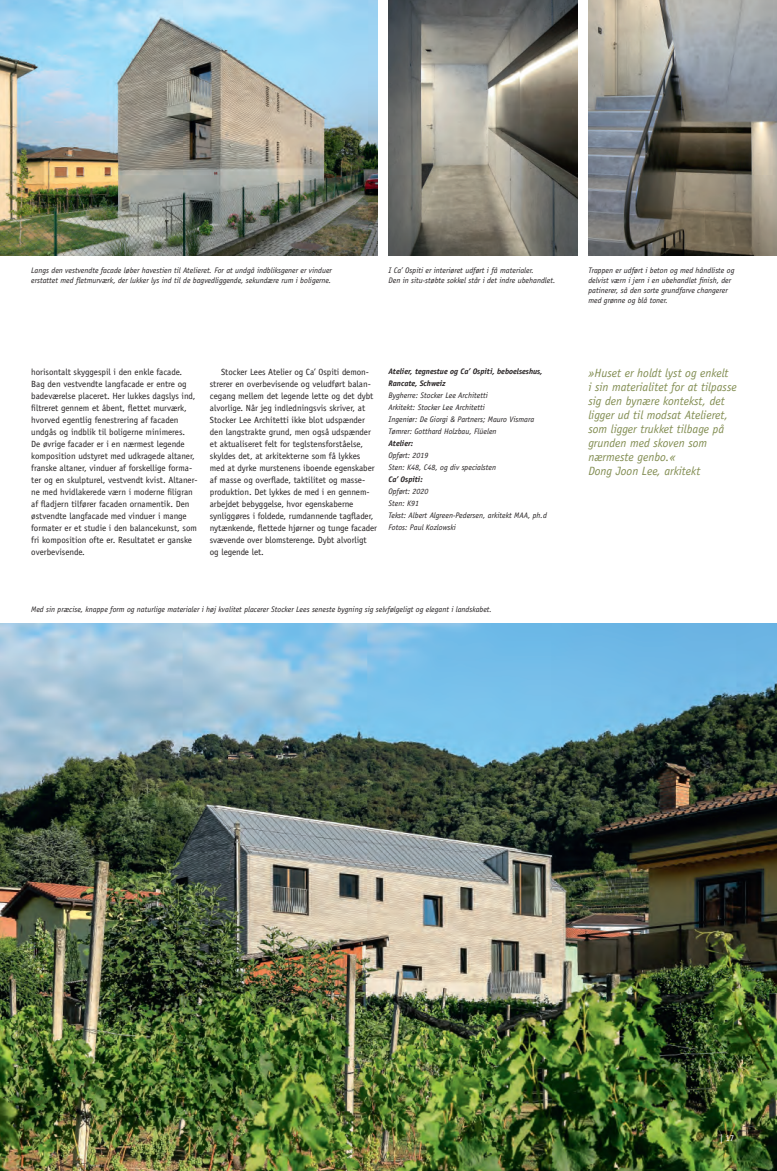
<style>
.page{position:relative;width:777px;height:1171px;background:#fff}
.page>*{position:absolute;margin:0;border:0;box-sizing:border-box;transform-origin:0 0}
.t1{font:italic 12px/14px "Officina Sans";color:#828d52}
.t2{font:9px/12px "Officina Sans";color:#231f20}
.t3{font:9px "Officina Sans";color:#fff}
.t4{font:italic 8px/12px "Officina Sans";color:#231f20}
.t5{font:italic 700 8px/12px "Officina Sans";color:#231f20}
</style>
<div class="page">
<img style="left:588px;top:0;width:189px;height:255px">
<img style="left:388px;top:0;width:189px;height:255px">
<img style="left:0;top:624px;width:777px;height:547px">
<img style="left:0;top:0;width:377px;height:255px">
<p class="t4" style="left:31px;top:265px;width:302px;line-height:10px">Langs den vestvendte facade løber havestien til Atelieret. For at undgå indbliksgener er vinduer erstattet med fletmurværk, der lukker lys ind til de bagvedliggende, sekundære rum i boligerne.</p>
<p class="t4" style="left:388px;top:265px;width:168px;line-height:10px">I Ca’ Ospiti er interiøret udført i få materialer.<br>Den in situ-støbte sokkel står i det indre ubehandlet.</p>
<p class="t4" style="left:588px;top:265px;width:147px;line-height:10px">Trappen er udført i beton og med håndliste og delvist værn i jern i en ubehandlet finish, der patinerer, så den sorte grundfarve changerer med grønne og blå toner.</p>
<p class="t2" style="left:31px;top:366px;width:168px">horisontalt skyggespil i den enkle facade.<br>Bag den vestvendte langfacade er entre og badeværelse placeret. Her lukkes dagslys ind, filtreret gennem et åbent, flettet murværk, hvorved egentlig fenestrering af facaden undgås og indblik til boligerne minimeres.<br>De øvrige facader er i en nærmest legende komposition udstyret med udkragede altaner, franske altaner, vinduer af forskellige forma&shy;ter og en skulpturel, vestvendt kvist. Altaner&shy;ne med hvidlakerede værn i moderne filigran af fladjern tilfører facaden ornamentik. Den østvendte langfacade med vinduer i mange formater er et studie i den balancekunst, som fri komposition ofte er. Resultatet er ganske overbevisende.</p>
<p class="t2" style="left:210px;top:365px;width:169px;text-indent:11px">Stocker Lees Atelier og Ca’ Ospiti demon&shy;strerer en overbevisende og veludført balan&shy;cegang mellem det legende lette og det dybt alvorlige. Når jeg indledningsvis skriver, at Stocker Lee Architetti ikke blot udspænder den langstrakte grund, men også udspænder et aktualiseret felt for teglstensforståelse, skyldes det, at arkitekterne som få lykkes med at dyrke murstenens iboende egenskaber af masse og overflade, taktilitet og masse&shy;produktion. Det lykkes de med i en gennem&shy;arbejdet bebyggelse, hvor egenskaberne synliggøres i foldede, rumdannende tagflader, nytænkende, flettede hjørner og tunge facader svævende over blomsterenge. Dybt alvorligt og legende let.</p>
<p class="t5" style="left:388px;top:365px;width:156px">Atelier, tegnestue og Ca’ Ospiti, beboelseshus,<br>Rancate, Schweiz</p>
<p class="t4" style="left:388px;top:389px;width:147px">Bygherre: Stocker Lee Architetti<br>Arkitekt: Stocker Lee Architetti<br>Ingeniør: De Giorgi &amp; Partners; Mauro Vismara Tømrer: Gotthard Holzbau, Flüelen</p>
<p class="t5" style="left:388px;top:437px;width:26px">Atelier:</p>
<p class="t4" style="left:388px;top:449px;width:109px">Opført: 2019<br>Sten: K48, C48, og div specialsten</p>
<p class="t5" style="left:388px;top:473px;width:36px">Ca’ Ospiti:</p>
<p class="t4" style="left:388px;top:485px;width:160px">Opført: 2020<br>Sten: K91<br>Tekst: Albert Algreen-Pedersen, arkitekt MAA, ph.d<br>Fotos: Paul Kozlowski</p>
<h1 class="t1" style="left:588px;top:366px;width:150px">»Huset er holdt lyst og enkelt<br>i sin materialitet for at tilpasse sig den bynære kontekst, det ligger ud til modsat Atelieret, som ligger trukket tilbage på grunden med skoven som nærmeste genbo.«<br>Dong Joon Lee, arkitekt</h1>
<p class="t4" style="left:31px;top:604px;width:462px">Med sin præcise, knappe form og naturlige materialer i høj kvalitet placerer Stocker Lees seneste bygning sig selvfølgeligt og elegant i landskabet.</p>
<p class="t3" style="left:720px;top:1132px;width:16px">| 17</p>
</div>
